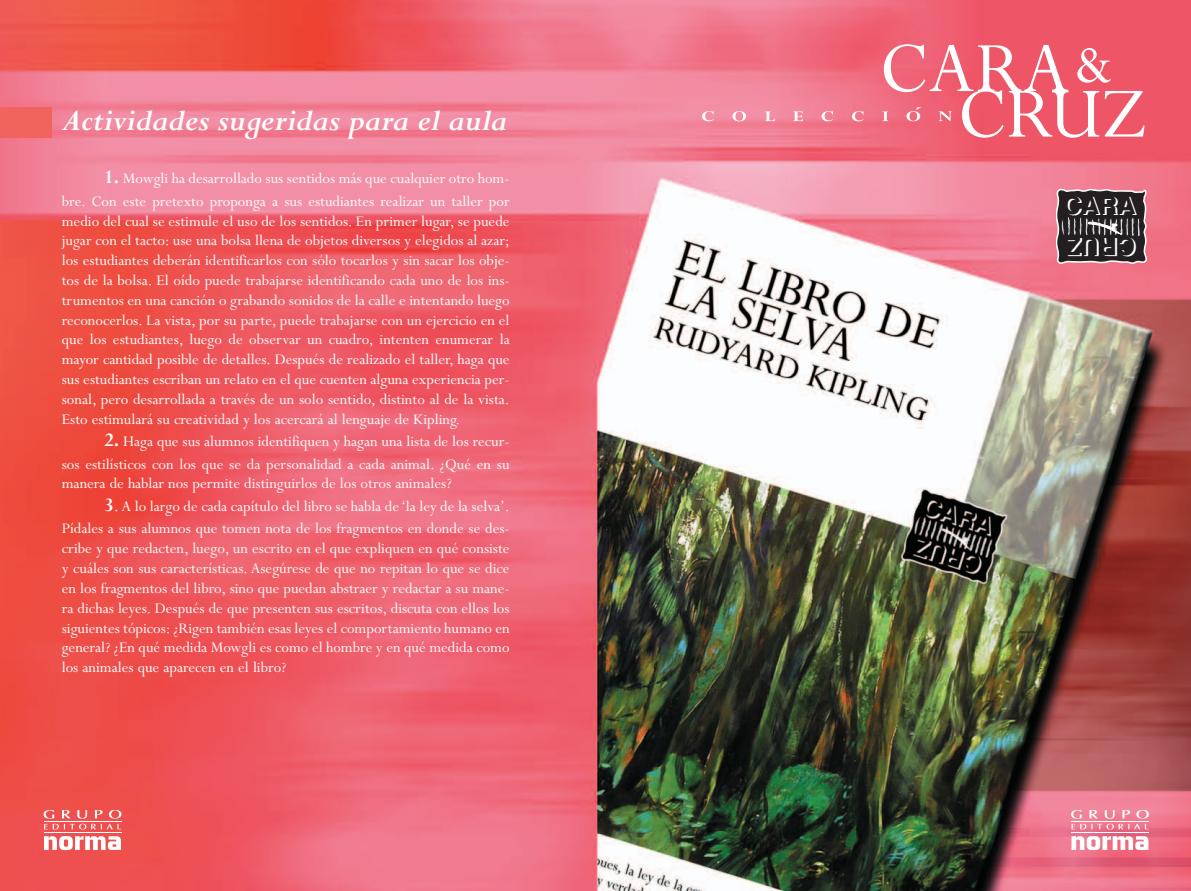
<style>
.page{position:relative;width:1191px;height:891px;background:#fff}
.page>*{position:absolute;margin:0;border:0;box-sizing:border-box;transform-origin:0 0}
.t1{font:italic 700 33px "Perpetua";color:#fff}
.t2{font:700 25.2px "Helvetica";color:#fff}
.t3{font:16.5px/19.8px "Perpetua";color:#fff;text-align:right}
.s1{font-weight:700;font-size:21px}
.s2{font-size:18px}
</style>
<div class="page">
<img style="left:0;top:0;width:1191px;height:891px">
<h1 class="t1" style="left:62px;top:99px;width:447px">Actividades sugeridas para el aula</h1>
<p class="t3" style="left:62px;top:169px;width:449px;line-height:22.4px"><span class="s1">1.</span> Mowgli ha desarrollado sus sentidos más que cualquier otro hom-<br>bre. Con este pretexto proponga a sus estudiantes realizar un taller por</p>
<p class="t3" style="left:62px;top:213px;width:449px;text-align:justify">medio del cual se estimule el uso de los sentidos. En primer lugar, se puede jugar con el tacto: use una bolsa llena de objetos diversos y elegidos al azar; los estudiantes deberán identificarlos con sólo tocarlos y sin sacar los obje&shy;tos de la bolsa. El oído puede trabajarse identificando cada uno de los ins&shy;trumentos en una canción o grabando sonidos de la calle e intentando luego reconocerlos. La vista, por su parte, puede trabajarse con un ejercicio en el que los estudiantes, luego de observar un cuadro, intenten enumerar la mayor cantidad posible de detalles. Después de realizado el taller, haga que sus estudiantes escriban un relato en el que cuenten alguna experiencia per&shy;sonal, pero desarrollada a través de un solo sentido, distinto al de la vista.<br>Esto estimulará su creatividad y los acercará al lenguaje de Kipling.</p>
<p class="t3" style="left:62px;top:432px;width:449px;line-height:22.4px"><span class="s1">2.</span> Haga que sus alumnos identifiquen y hagan una lista de los recur-<br>sos estilísticos con los que se da personalidad a cada animal. ¿Qué en su</p>
<p class="t3" style="left:62px;top:475px;width:391px">manera de hablar nos permite distinguirlos de los otros animales?</p>
<p class="t3" style="left:104px;top:498px;width:407px"><span class="s1">3</span><span class="s2">.</span>A lo largo de cada capítulo del libro se habla de ‘la ley de la selva’.</p>
<p class="t3" style="left:62px;top:520px;width:449px">Pídales a sus alumnos que tomen nota de los fragmentos en donde se des-</p>
<p class="t3" style="left:62px;top:540px;width:449px;text-align:justify">cribe y que redacten, luego, un escrito en el que expliquen en qué consiste y cuáles son sus características. Asegúrese de que no repitan lo que se dice en los fragmentos del libro, sino que puedan abstraer y redactar a su mane&shy;ra dichas leyes. Después de que presenten sus escritos, discuta con ellos los siguientes tópicos: ¿Rigen también esas leyes el comportamiento humano en general? ¿En qué medida Mowgli es como el hombre y en qué medida como los animales que aparecen en el libro?</p>
<h2 class="t2" style="left:1064px;top:197px;width:74px">CARA</h2>
<h2 class="t2" style="left:1137px;top:256px;width:71px;rotate:-180deg">CRUZ</h2>
</div>
